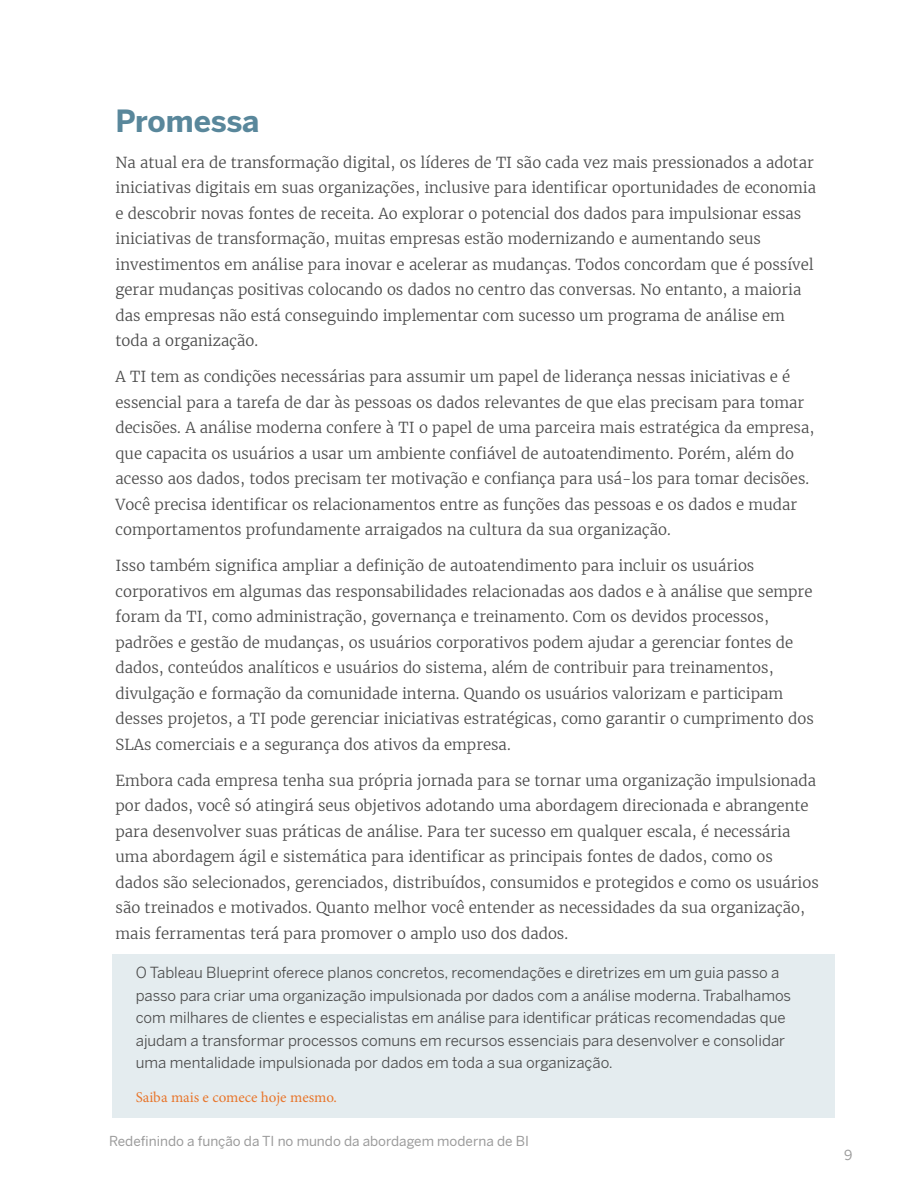
<style>
.page{position:relative;width:918px;height:1188px;background:#fff}
.page>*{position:absolute;margin:0;border:0;box-sizing:border-box;transform-origin:0 0}
.BODYCOPY-standard{font:700 30px "Benton Sans";letter-spacing:-.01em;color:#59879b}
.BODYCOPY-standard-2{font:300 15px/25.5px "Merriweather";color:#4b4b4b}
.BODYCOPY-standard-3{font:15px/22.5px "Benton Sans";color:#4b4b4b}
.BODYCOPY-standard-4{font:15px "Minion Pro";letter-spacing:-.005em;color:#e8762c}
.PAGE_NUMBERS{font:13.5px "Benton Sans";color:#9b9b9b}
</style>
<div class="page">
<div style="left:112px;top:954px;width:723px;height:163px;background:#e4ecef"></div>
<p class="BODYCOPY-standard" style="left:116px;top:102px;width:145px">Promessa</p>
<p class="BODYCOPY-standard-2" style="left:116px;top:149px;width:702px">Na atual era de transformação digital, os líderes de TI são cada vez mais pressionados a adotar iniciativas digitais em suas organizações, inclusive para identificar oportunidades de economia e descobrir novas fontes de receita. Ao explorar o potencial dos dados para impulsionar essas iniciativas de transformação, muitas empresas estão modernizando e aumentando seus investimentos em análise para inovar e acelerar as mudanças. Todos concordam que é possível gerar mudanças positivas colocando os dados no centro das conversas. No entanto, a maioria das empresas não está conseguindo implementar com sucesso um programa de análise em toda a organização.</p>
<p class="BODYCOPY-standard-2" style="left:116px;top:364px;width:700px">A TI tem as condições necessárias para assumir um papel de liderança nessas iniciativas e é essencial para a tarefa de dar às pessoas os dados relevantes de que elas precisam para tomar decisões. A análise moderna confere à TI o papel de uma parceira mais estratégica da empresa, que capacita os usuários a usar um ambiente confiável de autoatendimento. Porém, além do acesso aos dados, todos precisam ter motivação e confiança para usá-los para tomar decisões.<br>Você precisa identificar os relacionamentos entre as funções das pessoas e os dados e mudar comportamentos profundamente arraigados na cultura da sua organização.</p>
<p class="BODYCOPY-standard-2" style="left:116px;top:553px;width:700px">Isso também significa ampliar a definição de autoatendimento para incluir os usuários corporativos em algumas das responsabilidades relacionadas aos dados e à análise que sempre foram da TI, como administração, governança e treinamento. Com os devidos processos, padrões e gestão de mudanças, os usuários corporativos podem ajudar a gerenciar fontes de dados, conteúdos analíticos e usuários do sistema, além de contribuir para treinamentos, divulgação e formação da comunidade interna. Quando os usuários valorizam e participam desses projetos, a TI pode gerenciar iniciativas estratégicas, como garantir o cumprimento dos SLAs comerciais e a segurança dos ativos da empresa.</p>
<p class="BODYCOPY-standard-2" style="left:116px;top:767px;width:705px">Embora cada empresa tenha sua própria jornada para se tornar uma organização impulsionada por dados, você só atingirá seus objetivos adotando uma abordagem direcionada e abrangente para desenvolver suas práticas de análise. Para ter sucesso em qualquer escala, é necessária uma abordagem ágil e sistemática para identificar as principais fontes de dados, como os dados são selecionados, gerenciados, distribuídos, consumidos e protegidos e como os usuários são treinados e motivados. Quanto melhor você entender as necessidades da sua organização, mais ferramentas terá para promover o amplo uso dos dados.</p>
<p class="BODYCOPY-standard-3" style="left:136px;top:962px;width:657px">O Tableau Blueprint oferece planos concretos, recomendações e diretrizes em um guia passo a passo para criar uma organização impulsionada por dados com a análise moderna. Trabalhamos com milhares de clientes e especialistas em análise para identificar práticas recomendadas que ajudam a transformar processos comuns em recursos essenciais para desenvolver e consolidar uma mentalidade impulsionada por dados em toda a sua organização.</p>
<p class="BODYCOPY-standard-4" style="left:136px;top:1087px;width:203px">Saiba mais e comece hoje mesmo.</p>
<p class="PAGE_NUMBERS" style="left:109px;top:1133px;width:421px">Redefinindo a função da TI no mundo da abordagem moderna de BI</p>
<p class="PAGE_NUMBERS" style="left:844px;top:1147px;width:10px">9</p>
</div>
